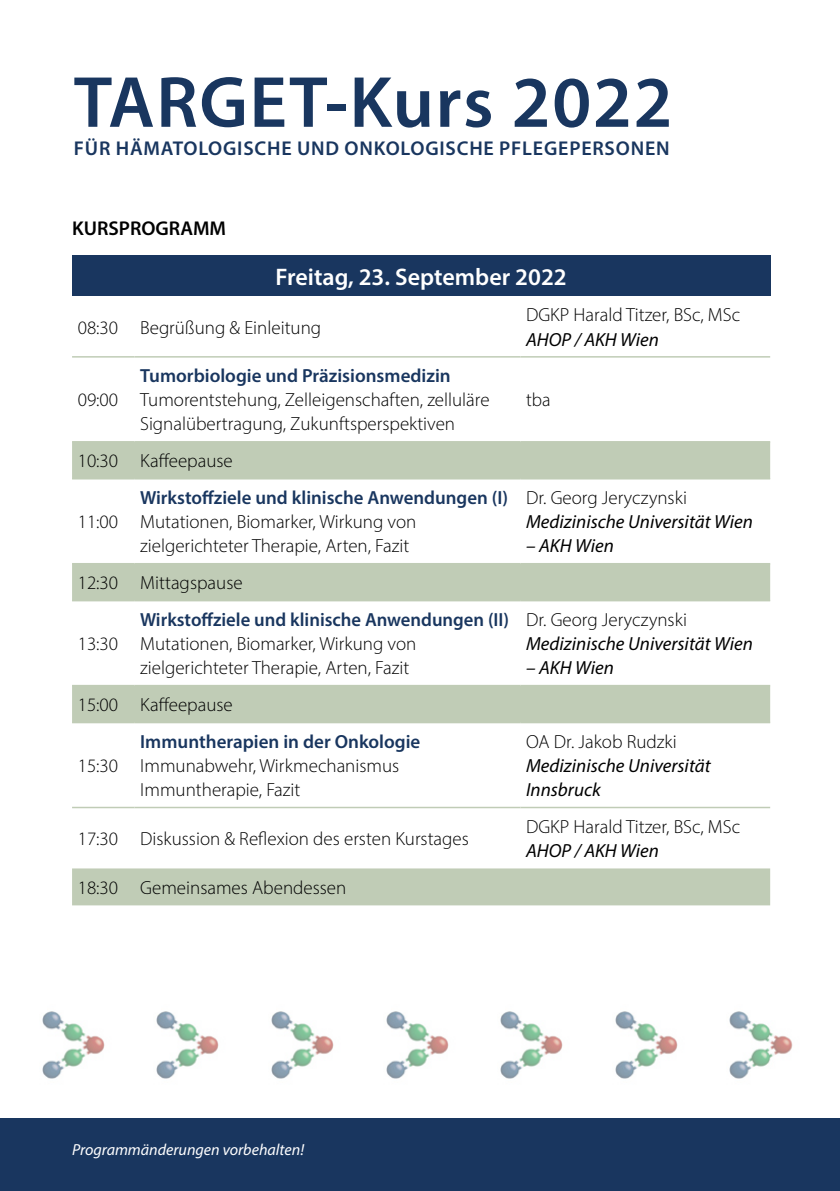
<style>
.page{position:relative;width:840px;height:1191px;background:#fff}
.page>*{position:absolute;margin:0;border:0;box-sizing:border-box;transform-origin:0 0}
.t1{font:600 73px "Myriad Pro";letter-spacing:.02em;color:#19365f}
.t2{font:600 24px "Myriad Pro";color:#fff}
.t3{font:600 20px "Myriad Pro";letter-spacing:.04em;color:#19365f}
.t4{font:600 20px "Myriad Pro";color:#000}
.t5{font:300 19px/24px "Myriad Pro";color:#000}
.t6{font:600 19px "Myriad Pro";color:#19365f}
.t7{font:italic 19px/24px "Myriad Pro";color:#000}
.t8{font:italic 16px "Myriad Pro";color:#fff}
</style>
<div class="page">
<div style="left:72px;top:255px;width:697px;height:41px;background:#19365f"></div>
<svg style="left:72px;top:442px;width:697px;height:463px"></svg>
<hr style="left:72px;top:356px;width:62px;height:1px;background:#c0ccb6">
<hr style="left:134px;top:356px;width:386px;height:1px;background:#c0ccb6">
<hr style="left:520px;top:356px;width:249px;height:1px;background:#c0ccb6">
<hr style="left:72px;top:441px;width:62px;height:1px;background:#c0ccb6">
<hr style="left:134px;top:441px;width:386px;height:1px;background:#c0ccb6">
<hr style="left:520px;top:441px;width:249px;height:1px;background:#c0ccb6">
<hr style="left:72px;top:478px;width:62px;height:1px;background:#c0ccb6">
<hr style="left:134px;top:478px;width:386px;height:1px;background:#c0ccb6">
<hr style="left:520px;top:478px;width:249px;height:1px;background:#c0ccb6">
<hr style="left:72px;top:563px;width:62px;height:1px;background:#c0ccb6">
<hr style="left:134px;top:563px;width:386px;height:1px;background:#c0ccb6">
<hr style="left:520px;top:563px;width:249px;height:1px;background:#c0ccb6">
<hr style="left:72px;top:600px;width:62px;height:1px;background:#c0ccb6">
<hr style="left:134px;top:600px;width:386px;height:1px;background:#c0ccb6">
<hr style="left:520px;top:600px;width:249px;height:1px;background:#c0ccb6">
<hr style="left:72px;top:685px;width:62px;height:1px;background:#c0ccb6">
<hr style="left:134px;top:685px;width:386px;height:1px;background:#c0ccb6">
<hr style="left:520px;top:685px;width:249px;height:1px;background:#c0ccb6">
<hr style="left:72px;top:722px;width:62px;height:1px;background:#c0ccb6">
<hr style="left:134px;top:722px;width:386px;height:1px;background:#c0ccb6">
<hr style="left:520px;top:722px;width:249px;height:1px;background:#c0ccb6">
<hr style="left:72px;top:806px;width:62px;height:2px;background:#c0ccb6">
<hr style="left:134px;top:806px;width:386px;height:2px;background:#c0ccb6">
<hr style="left:520px;top:806px;width:249px;height:2px;background:#c0ccb6">
<div style="left:0;top:1119px;width:839px;height:72px;background:#19365f"></div>
<img style="left:42px;top:1011px;width:63px;height:68px">
<img style="left:271px;top:1011px;width:63px;height:68px">
<img style="left:615px;top:1011px;width:63px;height:68px">
<img style="left:156px;top:1011px;width:63px;height:68px">
<img style="left:500px;top:1011px;width:63px;height:68px">
<img style="left:386px;top:1011px;width:63px;height:68px">
<img style="left:729px;top:1011px;width:64px;height:68px">
<h1 class="t1" style="left:74px;top:56px;width:600px">TARGET-Kurs 2022</h1>
<p class="t3" style="left:74px;top:135px;width:597px">FÜR HÄMATOLOGISCHE UND ONKOLOGISCHE PFLEGEPERSONEN</p>
<p class="t4" style="left:72px;top:216px;width:155px">KURSPROGRAMM</p>
<p class="t2" style="left:275px;top:261px;width:292px">Freitag, 23. September 2022</p>
<p class="t5" style="left:78px;top:315px;width:245px">08:30 Begrüßung &amp; Einleitung</p>
<p class="t5" style="left:526px;top:303px;width:215px">DGKP Harald Titzer, BSc, MSc</p>
<p class="t7" style="left:526px;top:327px;width:134px">AHOP / AKH Wien</p>
<p class="t6" style="left:140px;top:364px;width:312px">Tumorbiologie und Präzisionsmedizin</p>
<p class="t5" style="left:140px;top:388px;width:350px">Tumorentstehung, Zelleigenschaften, zelluläre<br>Signalübertragung, Zukunftsperspektiven</p>
<p class="t5" style="left:526px;top:388px;width:26px">tba</p>
<p class="t5" style="left:78px;top:449px;width:156px">10:30 Kaffeepause</p>
<p class="t5" style="left:78px;top:388px;width:42px">09:00</p>
<p class="t5" style="left:78px;top:510px;width:42px">11:00</p>
<p class="t6" style="left:140px;top:486px;width:369px">Wirkstoffziele und klinische Anwendungen (I)</p>
<p class="t5" style="left:140px;top:510px;width:277px">Mutationen, Biomarker, Wirkung von zielgerichteter Therapie, Arten, Fazit</p>
<p class="t5" style="left:78px;top:571px;width:166px">12:30 Mittagspause</p>
<p class="t5" style="left:78px;top:632px;width:42px">13:30</p>
<p class="t6" style="left:140px;top:608px;width:370px">Wirkstoffziele und klinische Anwendungen (II)</p>
<p class="t5" style="left:140px;top:632px;width:277px">Mutationen, Biomarker, Wirkung von zielgerichteter Therapie, Arten, Fazit</p>
<p class="t5" style="left:78px;top:692px;width:156px">15:00 Kaffeepause</p>
<p class="t5" style="left:78px;top:753px;width:42px">15:30</p>
<p class="t6" style="left:140px;top:729px;width:281px">Immuntherapien in der Onkologie</p>
<p class="t5" style="left:140px;top:753px;width:260px">Immunabwehr, Wirkmechanismus<br>Immuntherapie, Fazit</p>
<p class="t5" style="left:78px;top:826px;width:392px">17:30 Diskussion &amp; Reflexion des ersten Kurstages</p>
<p class="t5" style="left:78px;top:875px;width:270px">18:30 Gemeinsames Abendessen</p>
<p class="t5" style="left:526px;top:486px;width:162px">Dr. Georg Jeryczynski</p>
<p class="t7" style="left:526px;top:509px;width:228px">Medizinische Universität Wien</p>
<p class="t7" style="left:526px;top:533px;width:89px">– AKH Wien</p>
<p class="t5" style="left:526px;top:608px;width:162px">Dr. Georg Jeryczynski</p>
<p class="t7" style="left:526px;top:631px;width:228px">Medizinische Universität Wien</p>
<p class="t7" style="left:526px;top:655px;width:89px">– AKH Wien</p>
<p class="t5" style="left:526px;top:729px;width:152px">OA Dr. Jakob Rudzki</p>
<p class="t7" style="left:526px;top:753px;width:186px">Medizinische Universität<br>Innsbruck</p>
<p class="t5" style="left:526px;top:814px;width:215px">DGKP Harald Titzer, BSc, MSc</p>
<p class="t7" style="left:526px;top:838px;width:134px">AHOP / AKH Wien</p>
<p class="t8" style="left:72px;top:1140px;width:233px">Programmänderungen vorbehalten!</p>
</div>
